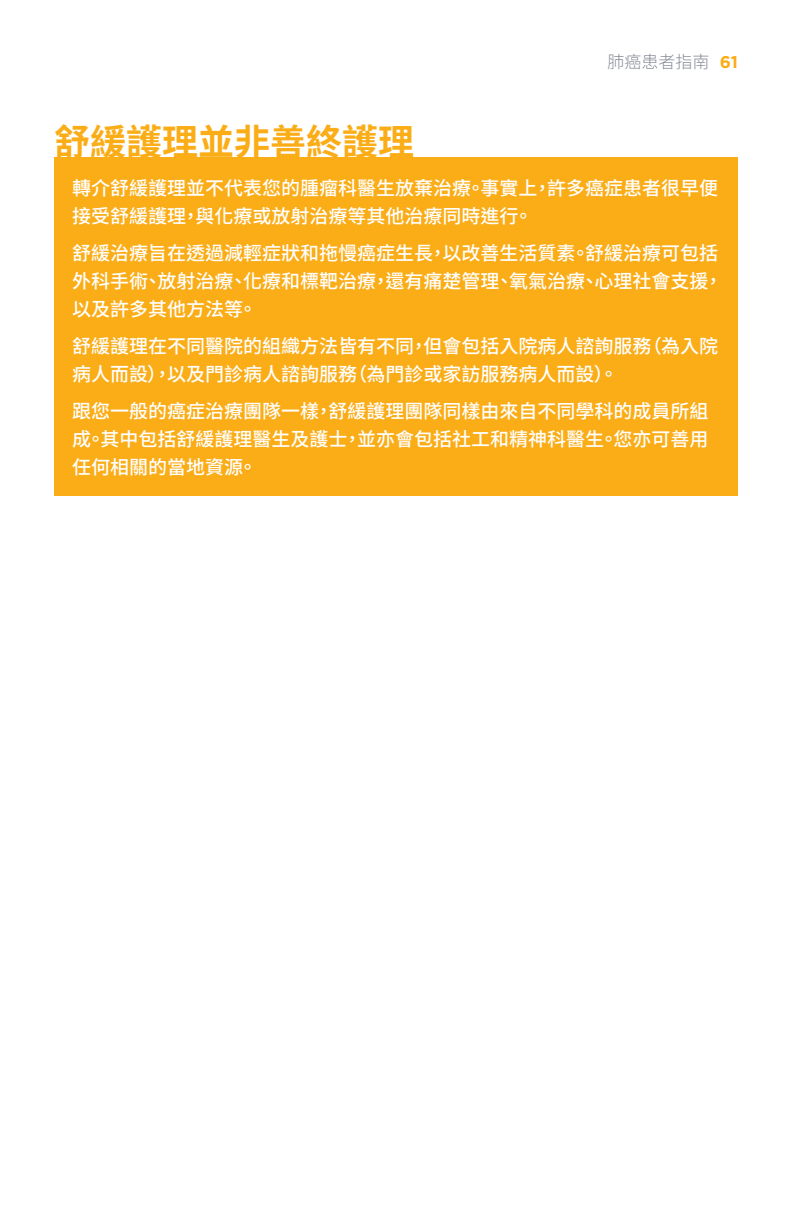
<style>
.page{position:relative;width:792px;height:1224px;background:#fff}
.page>*{position:absolute;margin:0;border:0;box-sizing:border-box;transform-origin:0 0}
.Tips_Orange_Header{font:700 36px "Source Han Sans TW";color:#fbad18}
.Tips_Orange_Body{font:500 19px/28px "Source Han Sans TW";color:#fff}
.t1{font:300 17px "Source Han Sans TW";color:#868b96}
.s1{font-family:"Gotham";font-weight:700;color:#fbad18}
</style>
<div class="page">
<div style="left:54px;top:158px;width:684px;height:87px;background:#fbad18"></div>
<div style="left:54px;top:223px;width:684px;height:115px;background:#fbad18"></div>
<div style="left:54px;top:316px;width:684px;height:87px;background:#fbad18"></div>
<div style="left:54px;top:381px;width:684px;height:115px;background:#fbad18"></div>
<p class="t1" style="left:608px;top:52px;width:132px">肺癌患者指南 <span class="s1">61</span></p>
<p class="Tips_Orange_Header" style="left:54px;top:121px;width:361px">舒緩護理並非善終護理</p>
<p class="Tips_Orange_Body" style="left:72px;top:174px;width:647px">轉介舒緩護理並不代表您的腫瘤科醫生放棄治療。事實上，許多癌症患者很早便接受舒緩護理，與化療或放射治療等其他治療同時進行。</p>
<p class="Tips_Orange_Body" style="left:72px;top:239px;width:652px">舒緩治療旨在透過減輕症狀和拖慢癌症生長，以改善生活質素。舒緩治療可包括外科手術、放射治療、化療和標靶治療，還有痛楚管理、氧氣治療、心理社會支援，以及許多其他方法等。</p>
<p class="Tips_Orange_Body" style="left:72px;top:332px;width:647px">舒緩護理在不同醫院的組織方法皆有不同，但會包括入院病人諮詢服務（為入院病人而設），以及門診病人諮詢服務（為門診或家訪服務病人而設）。</p>
<p class="Tips_Orange_Body" style="left:72px;top:397px;width:638px;text-align:justify">跟您一般的癌症治療團隊一樣，舒緩護理團隊同樣由來自不同學科的成員所組成。其中包括舒緩護理醫生及護士，並亦會包括社工和精神科醫生。您亦可善用任何相關的當地資源。</p>
</div>
